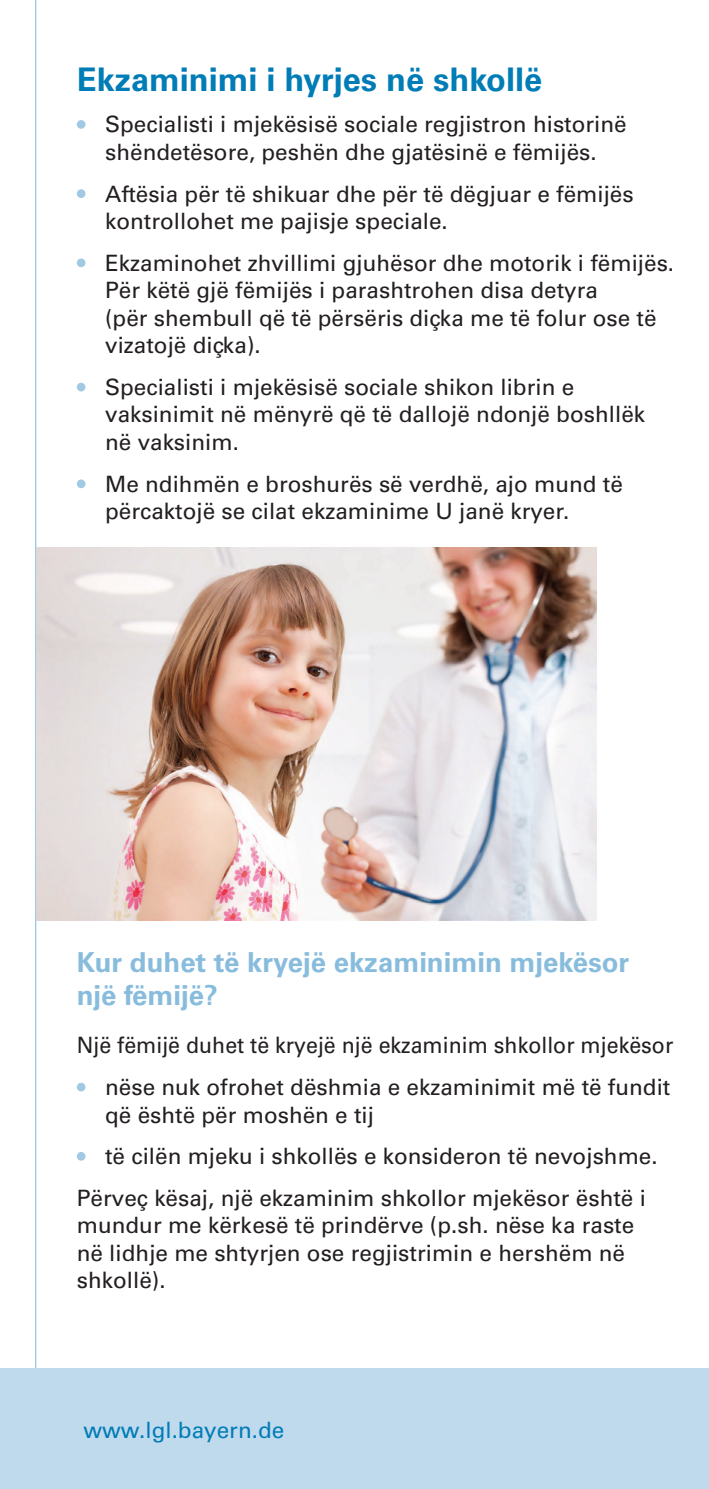
<style>
.page{position:relative;width:709px;height:1489px;background:#fff}
.page>*{position:absolute;margin:0;border:0;box-sizing:border-box;transform-origin:0 0}
.t1{font:700 32.5px "Univers LT Pro 65";color:#007cb6}
.t2{font:700 27.5px/32.5px "Univers LT Pro 65";color:#88bcdd}
.t3{font:22.5px/27.5px "Univers LT Pro 55 Roman";color:#231f20}
.t4{font:22.5px/41.8px "Univers LT Pro 55 Roman";color:#231f20;text-align:right;scale:.95 1}
.t5{font:22.5px "Univers LT Pro 55 Roman";color:#007cb6}
</style>
<div class="page">
<hr style="left:35px;top:0;width:1px;height:1471px;background:#77b6e4">
<div style="left:0;top:1368px;width:709px;height:120px;background:#c0daed"></div>
<div style="left:77px;top:120px;width:8px;height:9px;background:#a1c9e4;border-radius:50%"></div>
<div style="left:77px;top:189px;width:8px;height:9px;background:#a1c9e4;border-radius:50%"></div>
<div style="left:77px;top:258px;width:8px;height:9px;background:#a1c9e4;border-radius:50%"></div>
<div style="left:77px;top:383px;width:8px;height:8px;background:#a1c9e4;border-radius:50%"></div>
<div style="left:77px;top:479px;width:8px;height:9px;background:#a1c9e4;border-radius:50%"></div>
<img style="left:36px;top:547px;width:560px;height:373px">
<div style="left:77px;top:1082px;width:8px;height:9px;background:#a1c9e4;border-radius:50%"></div>
<div style="left:77px;top:1151px;width:8px;height:9px;background:#a1c9e4;border-radius:50%"></div>
<h2 class="t1" style="left:77px;top:56px;width:467px">Ekzaminimi i hyrjes në shkollë</h2>
<p class="t3" style="left:105px;top:110px;width:523px">Specialisti i mjekësisë sociale regjistron historinë shëndetësore, peshën dhe gjatësinë e fëmijës.</p>
<p class="t3" style="left:105px;top:179px;width:530px">Aftësia për të shikuar dhe për të dëgjuar e fëmijës kontrollohet me pajisje speciale.</p>
<p class="t3" style="left:105px;top:248px;width:570px">Ekzaminohet zhvillimi gjuhësor dhe motorik i fëmijës.<br>Për këtë gjë fëmijës i parashtrohen disa detyra<br>(për shembull që të përsëris diçka me të folur ose të vizatojë diçka).</p>
<p class="t3" style="left:105px;top:372px;width:541px">Specialisti i mjekësisë sociale shikon librin e vaksinimit në mënyrë që të dallojë ndonjë boshllëk në vaksinim.</p>
<p class="t3" style="left:105px;top:469px;width:519px">Me ndihmën e broshurës së verdhë, ajo mund të përcaktojë se cilat ekzaminime U janë kryer.</p>
<h3 class="t2" style="left:77px;top:944px;width:554px">Kur duhet të kryejë ekzaminimin mjekësor një fëmijë?</h3>
<p class="t4" style="left:77px;top:1023px;width:629px">Një fëmijë duhet të kryejë një ekzaminim shkollor mjekësor nëse nuk ofrohet dëshmia e ekzaminimit më të fundit</p>
<p class="t3" style="left:105px;top:1099px;width:270px">që është për moshën e tij</p>
<p class="t3" style="left:105px;top:1141px;width:554px">të cilën mjeku i shkollës e konsideron të nevojshme.</p>
<p class="t3" style="left:77px;top:1183px;width:570px">Përveç kësaj, një ekzaminim shkollor mjekësor është i</p>
<p class="t3" style="left:77px;top:1210px;width:559px">mundur me kërkesë të prindërve (p.sh. nëse ka raste në lidhje me shtyrjen ose regjistrimin e hershëm në shkollë).</p>
<p class="t5" style="left:83px;top:1413px;width:202px">www.lgl.bayern.de</p>
</div>
